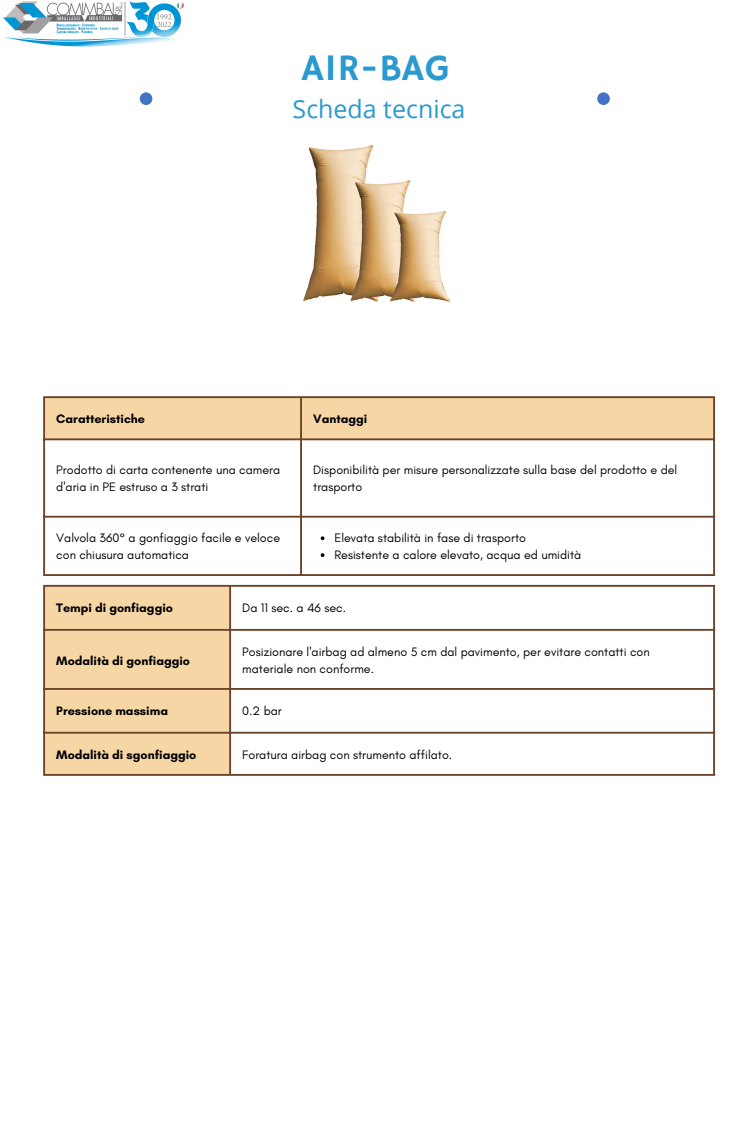
<style>
.page{position:relative;width:750px;height:1125px;background:#fff}
.page>*{position:absolute;margin:0;border:0;box-sizing:border-box;transform-origin:0 0}
.t1{font:37.38px "Hammersmith One";letter-spacing:.02em;color:#2999cf}
.t2{font:25px "Open Sans";color:#2999cf}
.t3{font:12.5px/16.9px "Glacial Indifference";color:#000}
.t4{font:700 12.5px "Glacial Indifference";color:#000}
</style>
<div class="page">
<div style="left:140px;top:92px;width:12px;height:13px;background:#4573c4;border-radius:50%"></div>
<div style="left:597px;top:92px;width:13px;height:13px;background:#4573c4;border-radius:50%"></div>
<img style="left:303px;top:144px;width:148px;height:157px">
<img style="left:3px;top:1px;width:181px;height:46px">
<div style="left:45px;top:587px;width:184px;height:187px;background:#f6d6a4"></div>
<hr style="left:43px;top:587px;width:2px;height:187px;background:#6d432a">
<hr style="left:229px;top:587px;width:2px;height:187px;background:#6d432a">
<hr style="left:713px;top:587px;width:2px;height:187px;background:#6d432a">
<hr style="left:43px;top:585px;width:672px;height:2px;background:#6d432a">
<hr style="left:43px;top:629px;width:672px;height:2px;background:#6d432a">
<hr style="left:43px;top:688px;width:672px;height:2px;background:#6d432a">
<hr style="left:43px;top:732px;width:672px;height:2px;background:#6d432a">
<hr style="left:43px;top:774px;width:672px;height:2px;background:#6d432a">
<div style="left:45px;top:398px;width:668px;height:40px;background:#f6d6a4"></div>
<svg style="left:321px;top:536px;width:3px;height:4px"></svg>
<svg style="left:321px;top:553px;width:3px;height:4px"></svg>
<hr style="left:43px;top:398px;width:2px;height:176px;background:#6d432a">
<hr style="left:300px;top:398px;width:2px;height:176px;background:#6d432a">
<hr style="left:713px;top:398px;width:2px;height:176px;background:#6d432a">
<hr style="left:43px;top:396px;width:672px;height:2px;background:#6d432a">
<hr style="left:43px;top:438px;width:672px;height:2px;background:#6d432a">
<hr style="left:43px;top:516px;width:672px;height:2px;background:#6d432a">
<hr style="left:43px;top:574px;width:672px;height:2px;background:#6d432a">
<h1 class="t1" style="left:302px;top:46px;width:149px">AIR-BAG</h1>
<h2 class="t2" style="left:293px;top:91px;width:174px">Scheda tecnica</h2>
<p class="t4" style="left:56px;top:412px;width:90px">Caratteristiche</p>
<p class="t4" style="left:313px;top:412px;width:56px">Vantaggi</p>
<p class="t3" style="left:56px;top:461px;width:226px">Prodotto di carta contenente una camera d'aria in PE estruso a 3 strati</p>
<p class="t3" style="left:313px;top:461px;width:366px">Disponibilità per misure personalizzate sulla base del prodotto e del trasporto</p>
<p class="t3" style="left:56px;top:529px;width:225px">Valvola 360° a gonfiaggio facile e veloce con chiusura automatica</p>
<p class="t3" style="left:334px;top:529px;width:248px">Elevata stabilità in fase di trasporto<br>Resistente a calore elevato, acqua ed umidità</p>
<p class="t4" style="left:56px;top:600px;width:118px">Tempi di gonfiaggio</p>
<p class="t3" style="left:242px;top:599px;width:105px">Da 11 sec. a 46 sec.</p>
<p class="t4" style="left:56px;top:653px;width:135px">Modalità di gonfiaggio</p>
<p class="t3" style="left:242px;top:643px;width:409px">Posizionare l'airbag ad almeno 5 cm dal pavimento, per evitare contatti con materiale non conforme.</p>
<p class="t4" style="left:56px;top:703px;width:113px">Pressione massima</p>
<p class="t3" style="left:242px;top:702px;width:41px">0.2 bar</p>
<p class="t4" style="left:56px;top:747px;width:142px">Modalità di sgonfiaggio</p>
<p class="t3" style="left:242px;top:746px;width:211px">Foratura airbag con strumento affilato.</p>
</div>
